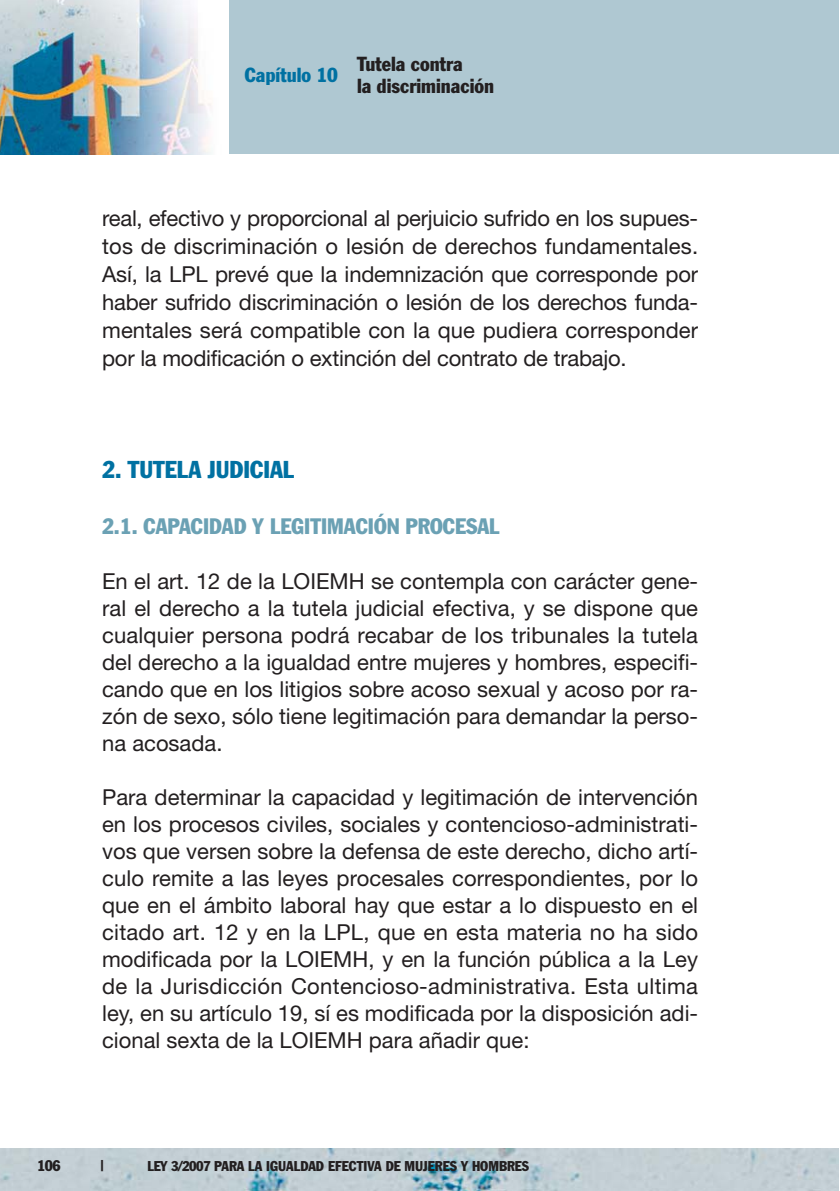
<style>
.page{position:relative;width:840px;height:1191px;background:#fff}
.page>*{position:absolute;margin:0;border:0;box-sizing:border-box;transform-origin:0 0}
.t1{font:condensed 24px "Franklin Gothic";color:#0071a2}
.t2{font:22px/27px "Helvetica Neue";color:#231f20;text-align:justify}
.t3{font:condensed 22px "Franklin Gothic";color:#6ba1b4}
.t4{font:condensed 20px/22px "Franklin Gothic";color:#231f20}
.t5{font:condensed 20px "Franklin Gothic";color:#0071a2}
.t6{font:condensed 15.2px "Franklin Gothic";color:#231f20}
.t7{font:condensed 14px "Franklin Gothic";color:#231f20}
</style>
<div class="page">
<div style="left:0;top:1px;width:838px;height:153px;background:#afc8d2"></div>
<div style="left:0;top:1px;width:229px;height:153px;background:#fff"></div>
<img style="left:0;top:1px;width:211px;height:153px">
<img style="left:0;top:1148px;width:838px;height:43px">
<p class="t5" style="left:245px;top:68px;width:95px">Capítulo 10</p>
<p class="t4" style="left:357px;top:54px;width:139px">Tutela contra<br>la discriminación</p>
<p class="t2" style="left:102px;top:206px;width:597px;line-height:28px">real, efectivo y proporcional al perjuicio sufrido en los supues&shy;tos de discriminación o lesión de derechos fundamentales.<br>Así, la LPL prevé que la indemnización que corresponde por haber sufrido discriminación o lesión de los derechos funda&shy;mentales será compatible con la que pudiera corresponder por la modificación o extinción del contrato de trabajo.</p>
<p class="t1" style="left:102px;top:461px;width:194px">2. TUTELA JUDICIAL</p>
<p class="t3" style="left:102px;top:518px;width:399px">2.1. CAPACIDAD Y LEGITIMACIÓN PROCESAL</p>
<p class="t2" style="left:102px;top:570px;width:597px">En el art. 12 de la LOIEMH se contempla con carácter gene&shy;ral el derecho a la tutela judicial efectiva, y se dispone que cualquier persona podrá recabar de los tribunales la tutela del derecho a la igualdad entre mujeres y hombres, especifi&shy;cando que en los litigios sobre acoso sexual y acoso por ra&shy;zón de sexo, sólo tiene legitimación para demandar la perso&shy;na acosada.</p>
<p class="t2" style="left:102px;top:786px;width:597px">Para determinar la capacidad y legitimación de intervención en los procesos civiles, sociales y contencioso-administrati&shy;vos que versen sobre la defensa de este derecho, dicho artí&shy;culo remite a las leyes procesales correspondientes, por lo que en el ámbito laboral hay que estar a lo dispuesto en el citado art. 12 y en la LPL, que en esta materia no ha sido modificada por la LOIEMH, y en la función pública a la Ley de la Jurisdicción Contencioso-administrativa. Esta ultima ley, en su artículo 19, sí es modificada por la disposición adi&shy;cional sexta de la LOIEMH para añadir que:</p>
<p class="t6" style="left:37px;top:1159px;width:25px">106</p>
<p class="t6" style="left:100px;top:1159px;width:5px">|</p>
<p class="t7" style="left:147px;top:1160px;width:383px">LEY 3/2007 PARA LA IGUALDAD EFECTIVA DE MUJERES Y HOMBRES</p>
</div>
